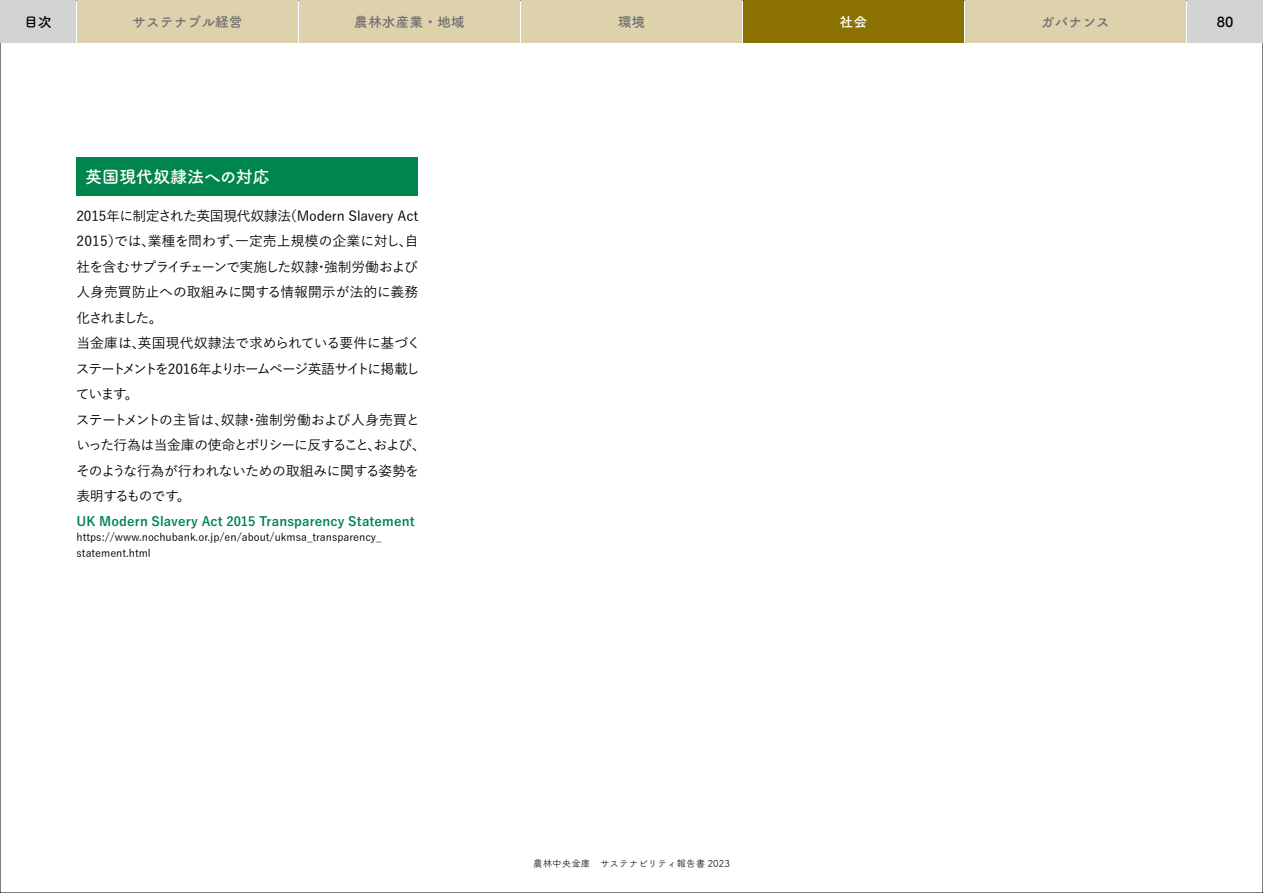
<style>
.page{position:relative;width:1263px;height:893px;background:#fff}
.page>*{position:absolute;margin:0;border:0;box-sizing:border-box;transform-origin:0 0}
.t1{font:16.95px "Tsuku A Rd Gothic Std B";color:#fff}
.t2{font:500 13.8px/25.5px "Yu Go Pr 6 N";letter-spacing:-.025em;color:#000}
.t3{font:13.8px "Tsuku A Rd Gothic Std B";color:#727171}
.t4{font:13.8px "Tsuku A Rd Gothic Std B";color:#000}
.t5{font:13.8px "Tsuku A Rd Gothic Std B";color:#fff}
.t6{font:700 12.75px "Yu Go Pr 6 N";letter-spacing:.01em;color:#00854e}
.t7{font:500 10.65px/15.9px "Yu Go Pr 6 N";color:#000}
.t8{font:9.6px "Tsuku A Rd Gothic Std R";color:#000}
</style>
<div class="page">
<div style="left:77px;top:0;width:221px;height:43px;background:#ded2ad"></div>
<div style="left:299px;top:0;width:221px;height:43px;background:#ded2ad"></div>
<div style="left:521px;top:0;width:221px;height:43px;background:#ded2ad"></div>
<div style="left:965px;top:0;width:220px;height:43px;background:#ded2ad"></div>
<div style="left:1187px;top:0;width:76px;height:43px;background:#d3d3d4"></div>
<div style="left:0;top:0;width:76px;height:43px;background:#d3d3d4"></div>
<div style="left:77px;top:157px;width:341px;height:39px;background:#00854e"></div>
<div style="left:743px;top:0;width:220px;height:43px;background:#8b7100"></div>
<p class="t4" style="left:24px;top:11px;width:29px">目次</p>
<p class="t3" style="left:132px;top:11px;width:112px">サステナブル経営</p>
<p class="t3" style="left:354px;top:11px;width:112px">農林水産業・地域</p>
<p class="t3" style="left:618px;top:11px;width:29px">環境</p>
<p class="t3" style="left:1041px;top:11px;width:71px">ガバナンス</p>
<p class="t4" style="left:1217px;top:11px;width:18px">80</p>
<p class="t5" style="left:840px;top:11px;width:29px">社会</p>
<p class="t1" style="left:85px;top:164px;width:186px">英国現代奴隷法への対応</p>
<p class="t2" style="left:76px;top:201px;width:352px">2015年に制定された英国現代奴隷法（Modern Slavery Act<br>2015）では、業種を問わず、一定売上規模の企業に対し、自社を含むサプライチェーンで実施した奴隷・強制労働および人身売買防止への取組みに関する情報開示が法的に義務化されました。<br>当金庫は、英国現代奴隷法で求められている要件に基づくステートメントを2016年よりホームページ英語サイトに掲載しています。<br>ステートメントの主旨は、奴隷・強制労働および人身売買といった行為は当金庫の使命とポリシーに反すること、および、そのような行為が行われないための取組みに関する姿勢を表明するものです。</p>
<p class="t6" style="left:77px;top:514px;width:339px">UK Modern Slavery Act 2015 Transparency Statement</p>
<p class="t7" style="left:77px;top:527px;width:306px">https://www.nochubank.or.jp/en/about/ukmsa_transparency_ statement.html</p>
<p class="t8" style="left:533px;top:856px;width:198px">農林中央金庫　サステナビリティ報告書 2023</p>
</div>
